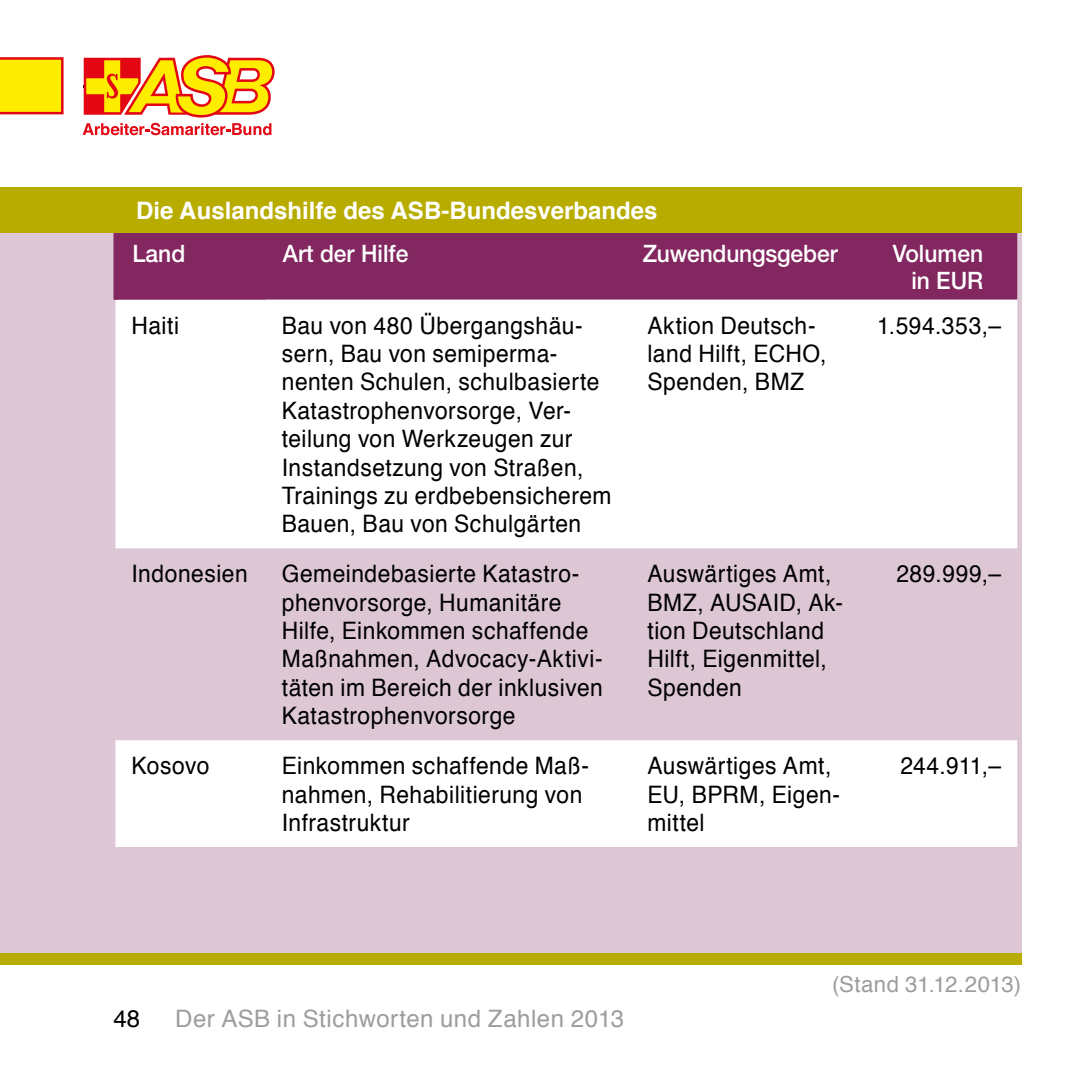
<style>
.page{position:relative;width:1078px;height:1078px;background:#fff}
.page>*{position:absolute;margin:0;border:0;box-sizing:border-box;transform-origin:0 0}
.t1{font:24px/28.4px "Helvetica";letter-spacing:.02em;color:#000;scale:.95 1}
.t2{font:500 24px/26.8px "Helvetica Neue";color:#fff;text-align:right;scale:.95 1}
.t3{font:700 24px "Helvetica";color:#fff}
.t4{font:24px "Helvetica";letter-spacing:.02em;color:#9d9d9c}
.t5{font:24px "Helvetica";letter-spacing:.02em;color:#000}
.t6{font:22px "Helvetica";letter-spacing:.02em;color:#9d9d9c}
</style>
<div class="page">
<div style="left:0;top:228px;width:1020px;height:732px;background:#ddc7d4"></div>
<div style="left:115px;top:232px;width:151px;height:67px;background:#822760"></div>
<div style="left:266px;top:232px;width:750px;height:67px;background:#822760"></div>
<svg style="left:115px;top:299px;width:901px;height:547px;fill:#fff"></svg>
<svg style="left:113px;top:232px;width:4px;height:67px"></svg>
<div style="left:0;top:187px;width:1020px;height:45px;background:#b8ac00"></div>
<div style="left:0;top:952px;width:1020px;height:12px;background:#b8ac00"></div>
<svg style="left:0;top:57px;width:64px;height:57px;background:#fbd204"></svg>
<svg style="left:83px;top:123px;width:188px;height:12px"></svg>
<svg style="left:84px;top:55px;width:190px;height:62px"></svg>
<p class="t3" style="left:136px;top:191px;width:523px">Die Auslandshilfe des ASB-Bundesverbandes</p>
<p class="t2" style="left:132px;top:240px;width:57px">Land</p>
<p class="t2" style="left:283px;top:240px;width:134px">Art der Hilfe</p>
<p class="t2" style="left:642px;top:240px;width:207px">Zuwendungsgeber</p>
<p class="t2" style="left:892px;top:240px;width:97px">Volumen in EUR</p>
<p class="t1" style="left:131px;top:312px;width:52px">Haiti</p>
<p class="t1" style="left:282px;top:312px;width:348px">Bau von 480 Übergangshäu&shy;sern, Bau von semiperma&shy;nenten Schulen, schulbasierte<br>Katastrophenvorsorge, Ver&shy;teilung von Werkzeugen zur<br>Instandsetzung von Straßen,<br>Trainings zu erdbebensicherem<br>Bauen, Bau von Schulgärten</p>
<p class="t1" style="left:647px;top:312px;width:190px">Aktion Deutsch&shy;land Hilft, ECHO,<br>Spenden, BMZ</p>
<p class="t1" style="left:876px;top:312px;width:132px">1.594.353,–</p>
<p class="t1" style="left:131px;top:560px;width:124px">Indonesien</p>
<p class="t1" style="left:282px;top:560px;width:339px">Gemeindebasierte Katastro&shy;phenvorsorge, Humanitäre<br>Hilfe, Einkommen schaffende<br>Maßnahmen, Advocacy-Aktivi&shy;täten im Bereich der inklusiven<br>Katastrophenvorsorge</p>
<p class="t1" style="left:647px;top:560px;width:207px">Auswärtiges Amt,<br>BMZ, AUSAID, Ak&shy;tion Deutschland<br>Hilft, Eigenmittel,<br>Spenden</p>
<p class="t1" style="left:896px;top:560px;width:112px">289.999,–</p>
<p class="t1" style="left:131px;top:752px;width:83px">Kosovo</p>
<p class="t1" style="left:282px;top:752px;width:325px">Einkommen schaffende Maß&shy;nahmen, Rehabilitierung von<br>Infrastruktur</p>
<p class="t1" style="left:647px;top:752px;width:204px">Auswärtiges Amt,<br>EU, BPRM, Eigen&shy;mittel</p>
<p class="t1" style="left:900px;top:752px;width:107px">244.911,–</p>
<p class="t5" style="left:113px;top:999px;width:28px">48</p>
<p class="t4" style="left:175px;top:999px;width:450px">Der ASB in Stichworten und Zahlen 2013</p>
<p class="t6" style="left:831px;top:967px;width:191px">(Stand 31.12.2013)</p>
</div>
